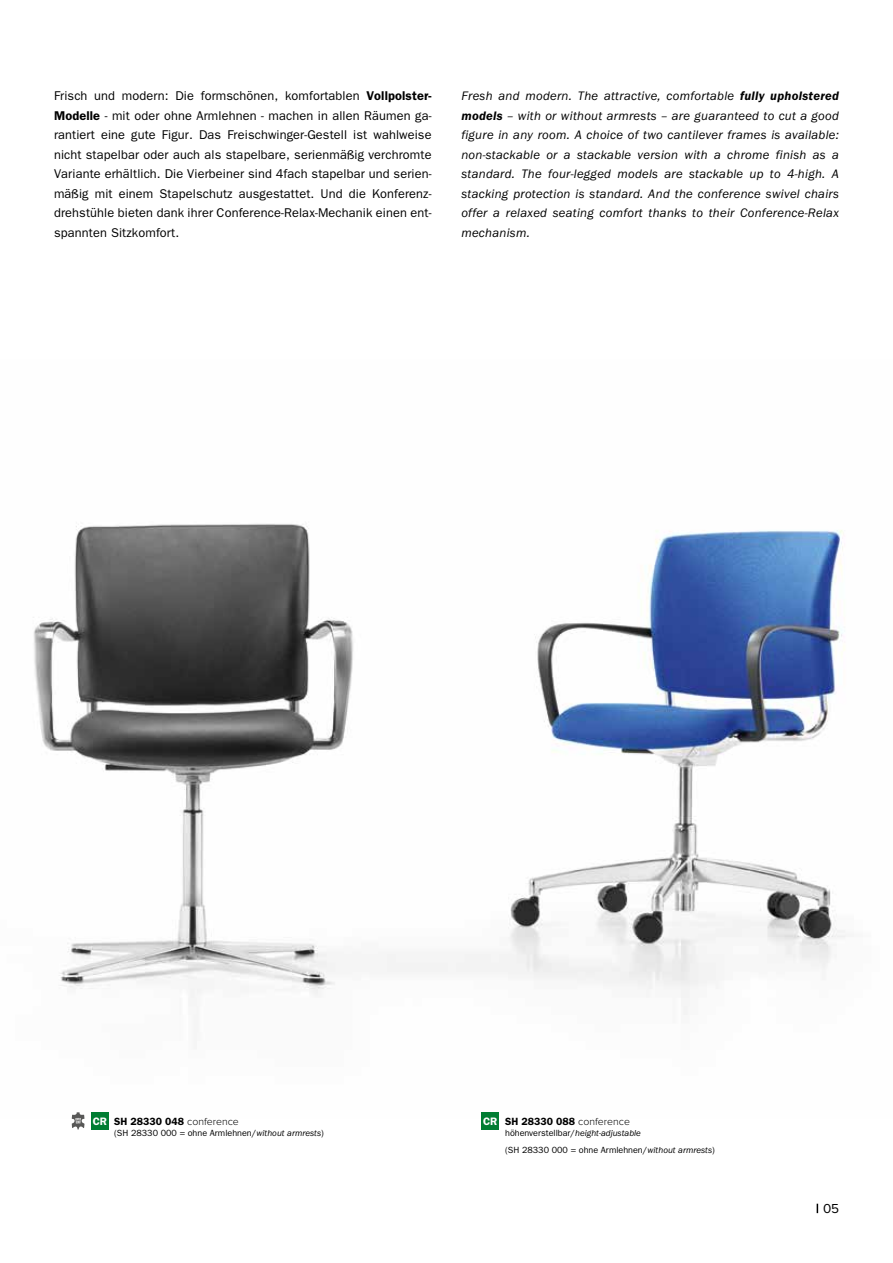
<style>
.page{position:relative;width:893px;height:1263px;background:#fff}
.page>*{position:absolute;margin:0;border:0;box-sizing:border-box;transform-origin:0 0}
.t1{font:13.5px "Proxima Nova";color:#000}
.t2{font:12.75px/19.5px "Franklin Gothic LT";letter-spacing:.01em;color:#000;text-align:justify}
.t3{font:italic 12.75px/19.5px "Franklin Gothic LT";letter-spacing:.02em;color:#000;text-align:justify}
.t4{font:600 10.8px "Franklin Gothic LT";color:#fff}
.t5{font:600 10.5px "Franklin Gothic LT";color:#000}
.t6{font:9px/16.8px "Franklin Gothic LT";color:#000}
.s1{font-weight:600}
.s2{font-family:"Proxima Nova";font-weight:300}
.s3{font-style:italic}
</style>
<div class="page">
<img style="left:33px;top:523px;width:813px;height:595px">
<div style="left:91px;top:1112px;width:18px;height:18px;background:#007d32"></div>
<div style="left:481px;top:1112px;width:18px;height:18px;background:#007d32"></div>
<svg style="left:72px;top:1112px;width:12px;height:17px"></svg>
<p class="t2" style="left:54px;top:86px;width:379px">Frisch und modern: Die formschönen, komfortablen <span class="s1">Vollpolster-Modelle</span> - mit oder ohne Armlehnen - machen in allen Räumen ga&shy;rantiert eine gute Figur. Das Freischwinger-Gestell ist wahlweise nicht stapelbar oder auch als stapelbare, serienmäßig verchromte Variante erhältlich. Die Vierbeiner sind 4fach stapelbar und serien&shy;mäßig mit einem Stapelschutz ausgestattet. Und die Konferenz&shy;drehstühle bieten dank ihrer Conference-Relax-Mechanik einen ent&shy;spannten Sitzkomfort.</p>
<p class="t3" style="left:461px;top:87px;width:379px">Fresh and modern. The attractive, comfortable <span class="s1">fully upholstered models</span> – with or without armrests – are guaranteed to cut a good figure in any room. A choice of two cantilever frames is available: non-stackable or a stackable version with a chrome finish as a standard. The four-legged models are stackable up to 4-high. A stacking protection is standard. And the conference swivel chairs offer a relaxed seating comfort thanks to their Conference-Relax mechanism.</p>
<p class="t4" style="left:93px;top:1115px;width:16px">CR</p>
<p class="t4" style="left:483px;top:1115px;width:16px">CR</p>
<p class="t5" style="left:114px;top:1115px;width:126px">SH 28330 048 <span class="s2">conference</span></p>
<p class="t6" style="left:114px;top:1125px;width:211px">(SH 28330 000 = ohne Armlehnen/<span class="s3">without armrests</span>)</p>
<p class="t5" style="left:505px;top:1115px;width:126px">SH 28330 088 <span class="s2">conference</span></p>
<p class="t6" style="left:505px;top:1125px;width:211px">höhenverstellbar/<span class="s3">height-adjustable<br></span>(SH 28330 000 = ohne Armlehnen/<span class="s3">without armrests</span>)</p>
<p class="t1" style="left:823px;top:1201px;width:17px">05</p>
</div>
